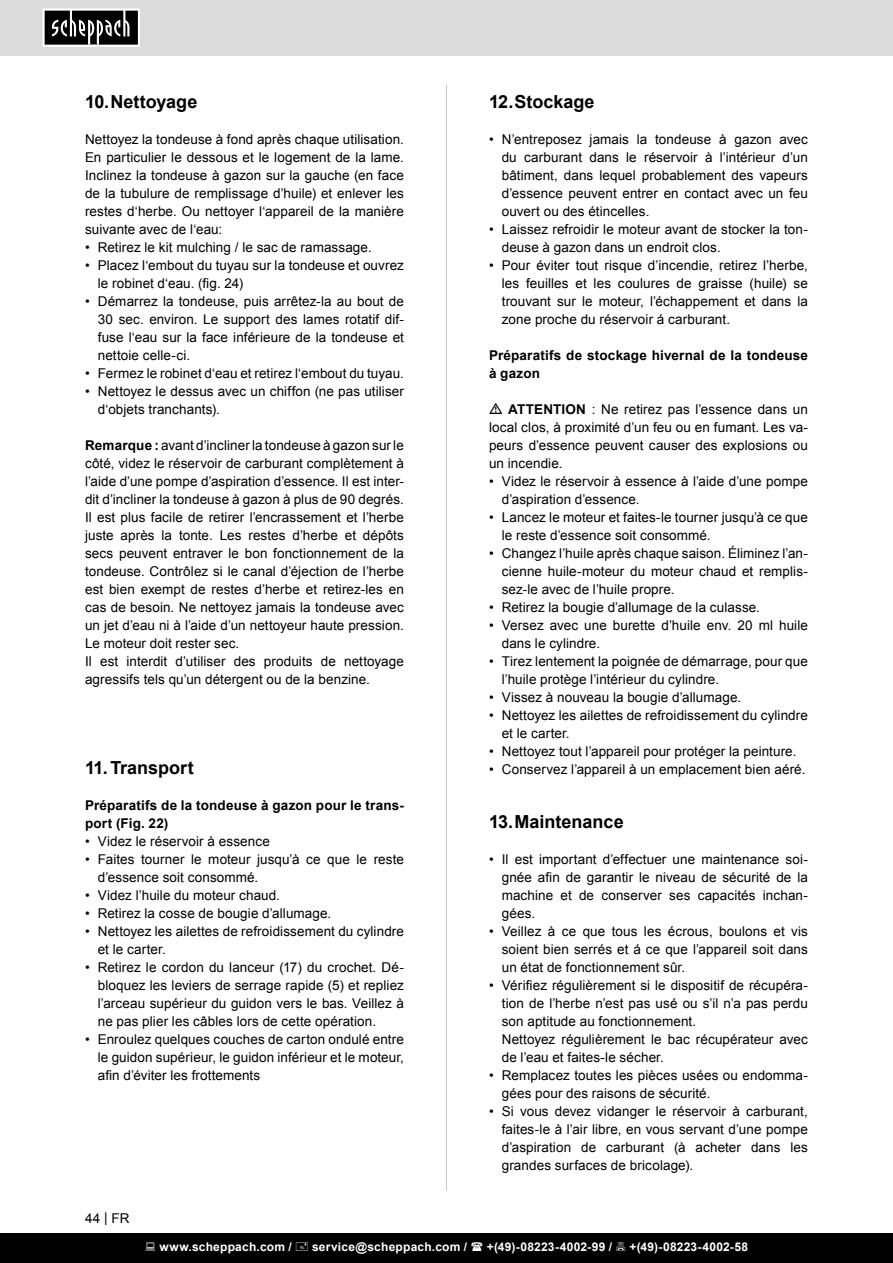
<style>
.page{position:relative;width:893px;height:1263px;background:#fff}
.page>*{position:absolute;margin:0;border:0;box-sizing:border-box;transform-origin:0 0}
.t1{font:700 18px "Arial";color:#000}
.t2{font:13.5px/18px "Arial";letter-spacing:.005em;color:#000;text-align:justify}
.Subheadline{font:700 13.5px/18px "Arial";letter-spacing:.015em;color:#000}
.t3{font:700 12px "Arial";letter-spacing:.02em;color:#fff}
.s1{font-weight:700}
</style>
<div class="page">
<div style="left:0;top:0;width:893px;height:55px;background:#dbdbdb"></div>
<svg style="left:43px;top:9px;width:97px;height:38px;background:#4e4e4e"></svg>
<hr style="left:446px;top:85px;width:1px;height:1106px;background:#c7c7c7">
<div style="left:0;top:1233px;width:893px;height:30px;background:#000"></div>
<p class="t1" style="left:85px;top:90px;width:114px">10.Nettoyage</p>
<p class="t2" style="left:85px;top:130px;width:320px">Nettoyez la tondeuse à fond après chaque utilisation.<br>En particulier le dessous et le logement de la lame.<br>Inclinez la tondeuse à gazon sur la gauche (en face de la tubulure de remplissage d’huile) et enlever les restes d‘herbe. Ou nettoyer l‘appareil de la manière suivante avec de l‘eau:</p>
<p class="t2" style="left:85px;top:238px;width:288px">• Retirez le kit mulching / le sac de ramassage.</p>
<p class="t2" style="left:98px;top:256px;width:308px;text-indent:-13px">• Placez l‘embout du tuyau sur la tondeuse et ouvrez le robinet d‘eau. (fig. 24)</p>
<p class="t2" style="left:98px;top:292px;width:308px;text-indent:-13px">• Démarrez la tondeuse, puis arrêtez-la au bout de 30 sec. environ. Le support des lames rotatif dif&shy;fuse l‘eau sur la face inférieure de la tondeuse et nettoie celle-ci.</p>
<p class="t2" style="left:85px;top:364px;width:320px">• Fermez le robinet d‘eau et retirez l‘embout du tuyau.</p>
<p class="t2" style="left:98px;top:382px;width:308px;text-indent:-13px">• Nettoyez le dessus avec un chiffon (ne pas utiliser d‘objets tranchants).</p>
<p class="t2" style="left:85px;top:436px;width:320px"><span class="s1">Remarque :</span> avant d’incliner la tondeuse à gazon sur le côté, videz le réservoir de carburant complètement à l’aide d’une pompe d’aspiration d’essence. Il est inter&shy;dit d’incliner la tondeuse à gazon à plus de 90 degrés.<br>Il est plus facile de retirer l’encrassement et l’herbe juste après la tonte. Les restes d’herbe et dépôts secs peuvent entraver le bon fonctionnement de la tondeuse. Contrôlez si le canal d’éjection de l’herbe est bien exempt de restes d’herbe et retirez-les en cas de besoin. Ne nettoyez jamais la tondeuse avec un jet d’eau ni à l’aide d’un nettoyeur haute pression.<br>Le moteur doit rester sec.</p>
<p class="t2" style="left:85px;top:652px;width:320px">Il est interdit d’utiliser des produits de nettoyage agressifs tels qu’un détergent ou de la benzine.</p>
<p class="t1" style="left:85px;top:756px;width:110px">11.Transport</p>
<p class="Subheadline" style="left:85px;top:797px;width:320px">Préparatifs de la tondeuse à gazon pour le trans&shy;port (Fig. 22)</p>
<p class="t2" style="left:85px;top:832px;width:186px">• Videz le réservoir à essence</p>
<p class="t2" style="left:98px;top:850px;width:308px;text-indent:-13px">• Faites tourner le moteur jusqu’à ce que le reste d’essence soit consommé.</p>
<p class="t2" style="left:85px;top:886px;width:196px">• Videz l’huile du moteur chaud.</p>
<p class="t2" style="left:85px;top:904px;width:248px">• Retirez la cosse de bougie d’allumage.</p>
<p class="t2" style="left:98px;top:922px;width:308px;text-indent:-13px">• Nettoyez les ailettes de refroidissement du cylindre et le carter.</p>
<p class="t2" style="left:98px;top:958px;width:308px;text-indent:-13px">• Retirez le cordon du lanceur (17) du crochet. Dé&shy;bloquez les leviers de serrage rapide (5) et repliez l’arceau supérieur du guidon vers le bas. Veillez à ne pas plier les câbles lors de cette opération.</p>
<p class="t2" style="left:98px;top:1030px;width:308px;text-indent:-13px">• Enroulez quelques couches de carton ondulé entre le guidon supérieur, le guidon inférieur et le moteur, afin d’éviter les frottements</p>
<p class="t2" style="left:85px;top:1210px;width:46px">44 | FR</p>
<p class="t1" style="left:489px;top:90px;width:107px">12.Stockage</p>
<p class="t2" style="left:502px;top:130px;width:308px;text-indent:-13px">• N’entreposez jamais la tondeuse à gazon avec du carburant dans le réservoir à lʼintérieur dʼun bâtiment, dans lequel probablement des vapeurs dʼessence peuvent entrer en contact avec un feu ouvert ou des étincelles.</p>
<p class="t2" style="left:502px;top:220px;width:308px;text-indent:-13px">• Laissez refroidir le moteur avant de stocker la ton&shy;deuse à gazon dans un endroit clos.</p>
<p class="t2" style="left:502px;top:256px;width:308px;text-indent:-13px">• Pour éviter tout risque dʼincendie, retirez l’herbe, les feuilles et les coulures de graisse (huile) se trouvant sur le moteur, lʼéchappement et dans la zone proche du réservoir á carburant.</p>
<p class="Subheadline" style="left:489px;top:347px;width:320px">Préparatifs de stockage hivernal de la tondeuse à gazon</p>
<p class="t2" style="left:489px;top:400px;width:320px;text-indent:19px"><span class="s1">ATTENTION</span> : Ne retirez pas l’essence dans un local clos, à proximité d’un feu ou en fumant. Les va&shy;peurs d’essence peuvent causer des explosions ou un incendie.</p>
<p class="t2" style="left:502px;top:472px;width:308px;text-indent:-13px">• Videz le réservoir à essence à l’aide d’une pompe d’aspiration d’essence.</p>
<p class="t2" style="left:502px;top:508px;width:308px;text-indent:-13px">• Lancez le moteur et faites-le tourner jusqu’à ce que le reste d’essence soit consommé.</p>
<p class="t2" style="left:502px;top:544px;width:308px;text-indent:-13px">• Changez l’huile après chaque saison. Éliminez l’an&shy;cienne huile-moteur du moteur chaud et remplis&shy;sez-le avec de l’huile propre.</p>
<p class="t2" style="left:489px;top:598px;width:273px">• Retirez la bougie d’allumage de la culasse.</p>
<p class="t2" style="left:502px;top:616px;width:308px;text-indent:-13px">• Versez avec une burette d’huile env. 20 ml huile dans le cylindre.</p>
<p class="t2" style="left:502px;top:652px;width:308px;text-indent:-13px">• Tirez lentement la poignée de démarrage, pour que l’huile protège l’intérieur du cylindre.</p>
<p class="t2" style="left:489px;top:688px;width:254px">• Vissez à nouveau la bougie d’allumage.</p>
<p class="t2" style="left:502px;top:706px;width:308px;text-indent:-13px">• Nettoyez les ailettes de refroidissement du cylindre et le carter.</p>
<p class="t2" style="left:489px;top:742px;width:309px">• Nettoyez tout l’appareil pour protéger la peinture.</p>
<p class="t2" style="left:489px;top:760px;width:318px">• Conservez l’appareil à un emplacement bien aéré.</p>
<p class="t1" style="left:489px;top:810px;width:136px">13.Maintenance</p>
<p class="t2" style="left:502px;top:850px;width:308px;text-indent:-13px">• Il est important d’effectuer une maintenance soi&shy;gnée afin de garantir le niveau de sécurité de la machine et de conserver ses capacités inchan&shy;gées.</p>
<p class="t2" style="left:502px;top:922px;width:308px;text-indent:-13px">• Veillez à ce que tous les écrous, boulons et vis soient bien serrés et á ce que lʼappareil soit dans un état de fonctionnement sûr.</p>
<p class="t2" style="left:502px;top:976px;width:308px;text-indent:-13px">• Vérifiez régulièrement si le dispositif de récupéra&shy;tion de lʼherbe nʼest pas usé ou sʼil nʼa pas perdu son aptitude au fonctionnement.</p>
<p class="t2" style="left:502px;top:1030px;width:308px">Nettoyez régulièrement le bac récupérateur avec de l’eau et faites-le sécher.</p>
<p class="t2" style="left:502px;top:1066px;width:308px;text-indent:-13px">• Remplacez toutes les pièces usées ou endomma&shy;gées pour des raisons de sécurité.</p>
<p class="t2" style="left:502px;top:1102px;width:308px;text-indent:-13px">• Si vous devez vidanger le réservoir à carburant, faites-le à lʼair libre, en vous servant dʼune pompe dʼaspiration de carburant (à acheter dans les grandes surfaces de bricolage).</p>
<p class="t3" style="left:159px;top:1239px;width:134px">www.scheppach.com /</p>
<p class="t3" style="left:312px;top:1239px;width:157px">service@scheppach.com /</p>
<p class="t3" style="left:487px;top:1239px;width:127px">+(49)-08223-4002-99 /</p>
<p class="t3" style="left:629px;top:1239px;width:120px">+(49)-08223-4002-58</p>
</div>
